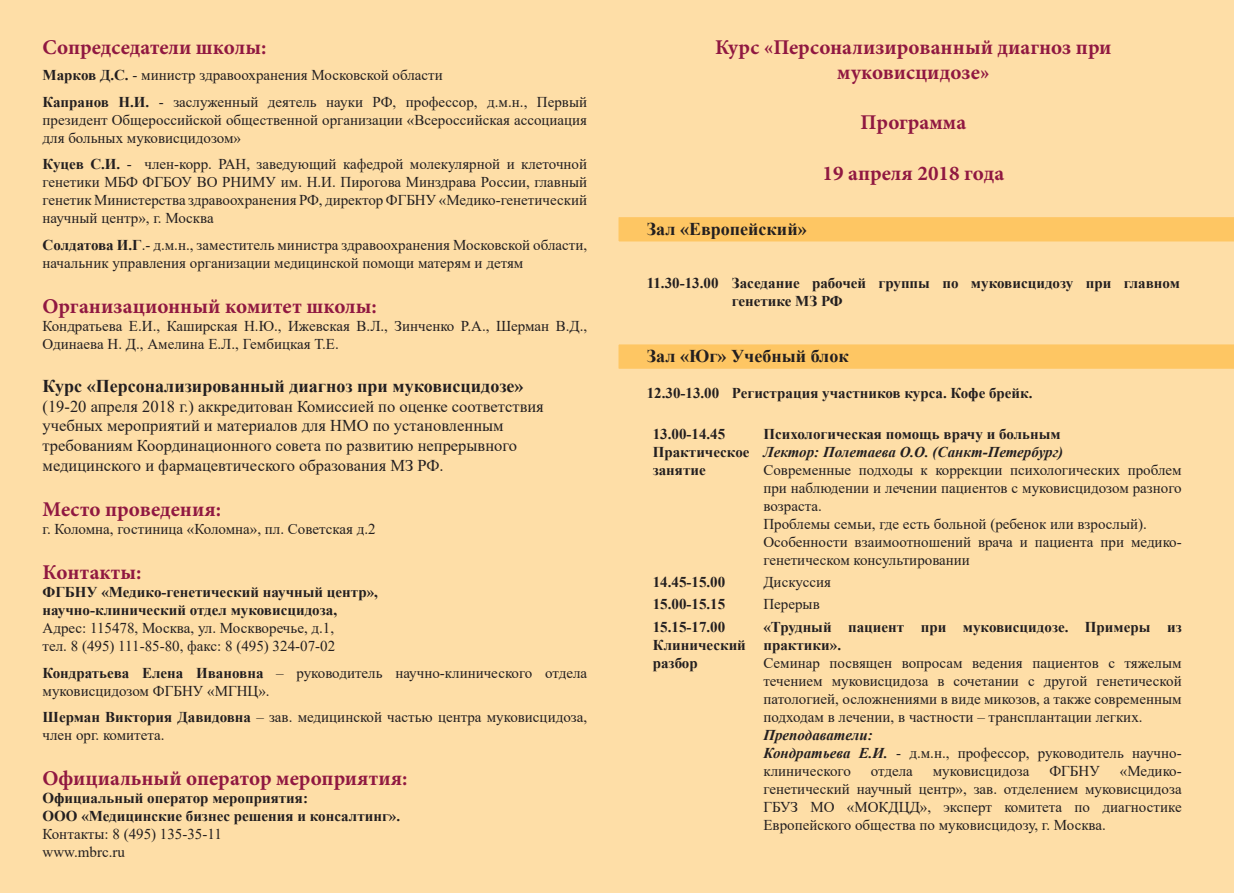
<style>
.page{position:relative;width:1234px;height:893px;background:#fff}
.page>*{position:absolute;margin:0;border:0;box-sizing:border-box;transform-origin:0 0}
.t1{font:700 21px/25.2px "Minion Pro";color:#901841;text-align:center}
.t2{font:700 18px "Times New Roman";color:#231f20}
.t3{font:16.5px/19.8px "Times New Roman";color:#231f20}
.t4{font:15px/18px "Times New Roman";color:#231f20}
.t5{font:700 15px/18px "Times New Roman";color:#231f20}
.t6{font:italic 700 15px "Times New Roman";color:#231f20}
.s1{font-weight:700}
.s2{font-weight:700;font-style:italic}
</style>
<div class="page">
<div style="left:0;top:0;width:1233px;height:893px;background:#fedea7"></div>
<svg style="left:618px;top:217px;width:615px;height:25px;background:#fec664"></svg>
<svg style="left:618px;top:344px;width:615px;height:25px;background:#fec664"></svg>
<h1 class="t1" style="left:43px;top:34px;width:225px">Сопредседатели школы:</h1>
<p class="t4" style="left:43px;top:61px;width:546px;line-height:26.5px"><span class="s1">Марков Д.С.</span> - министр здравоохранения Московской области<br><span class="s1">Капранов Н.И.</span> - заслуженный деятель науки РФ, профессор, д.м.н., Первый</p>
<p class="t4" style="left:43px;top:110px;width:546px">президент Общероссийской общественной организации «Всероссийская ассоциация для больных муковисцидозом»</p>
<p class="t4" style="left:43px;top:155px;width:546px;text-align:justify"><span class="s1">Куцев С.И.</span> - член-корр. РАН, заведующий кафедрой молекулярной и клеточной генетики МБФ ФГБОУ ВО РНИМУ им. Н.И. Пирогова Минздрава России, главный генетик Министерства здравоохранения РФ, директор ФГБНУ «Медико-генетический научный центр», г. Москва</p>
<p class="t4" style="left:43px;top:235px;width:546px"><span class="s1">Солдатова И.Г</span>.- д.м.н., заместитель министра здравоохранения Московской области, начальник управления организации медицинской помощи матерям и детям</p>
<h1 class="t1" style="left:43px;top:293px;width:336px">Организационный комитет школы:</h1>
<p class="t4" style="left:43px;top:316px;width:546px">Кондратьева Е.И., Каширская Н.Ю., Ижевская В.Л., Зинченко Р.А., Шерман В.Д.,<br>Одинаева Н. Д., Амелина Е.Л., Гембицкая Т.Е.</p>
<p class="t2" style="left:43px;top:373px;width:482px">Курс «Персонализированный диагноз при муковисцидозе»</p>
<p class="t3" style="left:43px;top:396px;width:502px">(19-20 апреля 2018 г.) аккредитован Комиссией по оценке соответствия учебных мероприятий и материалов для НМО по установленным требованиям Координационного совета по развитию непрерывного медицинского и фармацевтического образования МЗ РФ.</p>
<h1 class="t1" style="left:43px;top:496px;width:180px">Место проведения:</h1>
<p class="t4" style="left:43px;top:519px;width:335px">г. Коломна, гостиница «Коломна», пл. Советская д.2</p>
<h1 class="t1" style="left:43px;top:559px;width:100px">Контакты:</h1>
<p class="t5" style="left:43px;top:582px;width:337px">ФГБНУ «Медико-генетический научный центр», научно-клинический отдел муковисцидоза,</p>
<p class="t4" style="left:43px;top:618px;width:294px">Адрес: 115478, Москва, ул. Москворечье, д.1, тел. 8 (495) 111-85-80, факс: 8 (495) 324-07-02</p>
<p class="t4" style="left:43px;top:663px;width:546px"><span class="s1">Кондратьева Елена Ивановна</span> – руководитель научно-клинического отдела муковисцидозом ФГБНУ «МГНЦ».</p>
<p class="t4" style="left:43px;top:707px;width:546px"><span class="s1">Шерман Виктория Давидовна</span> – зав. медицинской частью центра муковисцидоза, член орг. комитета.</p>
<h1 class="t1" style="left:43px;top:765px;width:366px">Официальный оператор мероприятия:</h1>
<p class="t5" style="left:43px;top:788px;width:359px">Официальный оператор мероприятия:<br>ООО «Медицинские бизнес решения и консалтинг».</p>
<p class="t4" style="left:43px;top:824px;width:181px">Контакты: 8 (495) 135-35-11 www.mbrc.ru</p>
<h1 class="t1" style="left:715px;top:34px;width:398px">Курс «Персонализированный диагноз при муковисцидозе»</h1>
<h1 class="t1" style="left:860px;top:110px;width:107px">Программа</h1>
<h1 class="t1" style="left:822px;top:160px;width:183px">19 апреля 2018 года</h1>
<p class="t2" style="left:646px;top:216px;width:161px">Зал «Европейский»</p>
<p class="t5" style="left:731px;top:273px;width:449px;text-indent:-85px">11.30-13.00 Заседание рабочей группы по муковисцидозу при главном генетике МЗ РФ</p>
<p class="t2" style="left:646px;top:343px;width:203px">Зал «Юг» Учебный блок</p>
<p class="t5" style="left:646px;top:384px;width:387px">12.30-13.00 Регистрация участников курса. Кофе брейк.</p>
<p class="t5" style="left:652px;top:424px;width:98px">13.00-14.45<br>Практическое занятие</p>
<p class="t5" style="left:763px;top:424px;width:298px">Психологическая помощь врачу и больным</p>
<p class="t6" style="left:763px;top:441px;width:301px">Лектор: Полетаева О.О. (Санкт-Петербург)</p>
<p class="t4" style="left:763px;top:460px;width:419px">Современные подходы к коррекции психологических проблем при наблюдении и лечении пациентов с муковисцидозом разного возраста.<br>Проблемы семьи, где есть больной (ребенок или взрослый).<br>Особенности взаимоотношений врача и пациента при медико&shy;генетическом консультировании</p>
<p class="t5" style="left:652px;top:572px;width:74px">14.45-15.00</p>
<p class="t4" style="left:763px;top:573px;width:69px">Дискуссия</p>
<p class="t5" style="left:652px;top:595px;width:74px">15.00-15.15</p>
<p class="t4" style="left:763px;top:595px;width:58px">Перерыв</p>
<p class="t5" style="left:652px;top:617px;width:95px">15.15-17.00<br>Клинический разбор</p>
<p class="t5" style="left:763px;top:617px;width:419px">«Трудный пациент при муковисцидозе. Примеры из практики».</p>
<p class="t4" style="left:763px;top:653px;width:419px;text-align:justify">Семинар посвящен вопросам ведения пациентов с тяжелым течением муковисцидоза в сочетании с другой генетической патологией, осложнениями в виде микозов, а также современным подходам в лечении, в частности – трансплантации легких.</p>
<p class="t4" style="left:763px;top:725px;width:419px"><span class="s2">Преподаватели:<br>Кондратьева Е.И.</span> - д.м.н., профессор, руководитель научно&shy;клинического</p>
<p class="t4" style="left:763px;top:761px;width:419px;text-align:justify;text-indent:356px">«Медико&shy;генетический научный центр», зав. отделением муковисцидоза ГБУЗ МО «МОКДЦД», эксперт комитета по диагностике Европейского общества по муковисцидозу, г. Москва.</p>
<p class="t4" style="left:870px;top:761px;width:44px">отдела</p>
<p class="t4" style="left:932px;top:761px;width:98px">муковисцидоза</p>
<p class="t4" style="left:1049px;top:761px;width:52px">ФГБНУ</p>
</div>
